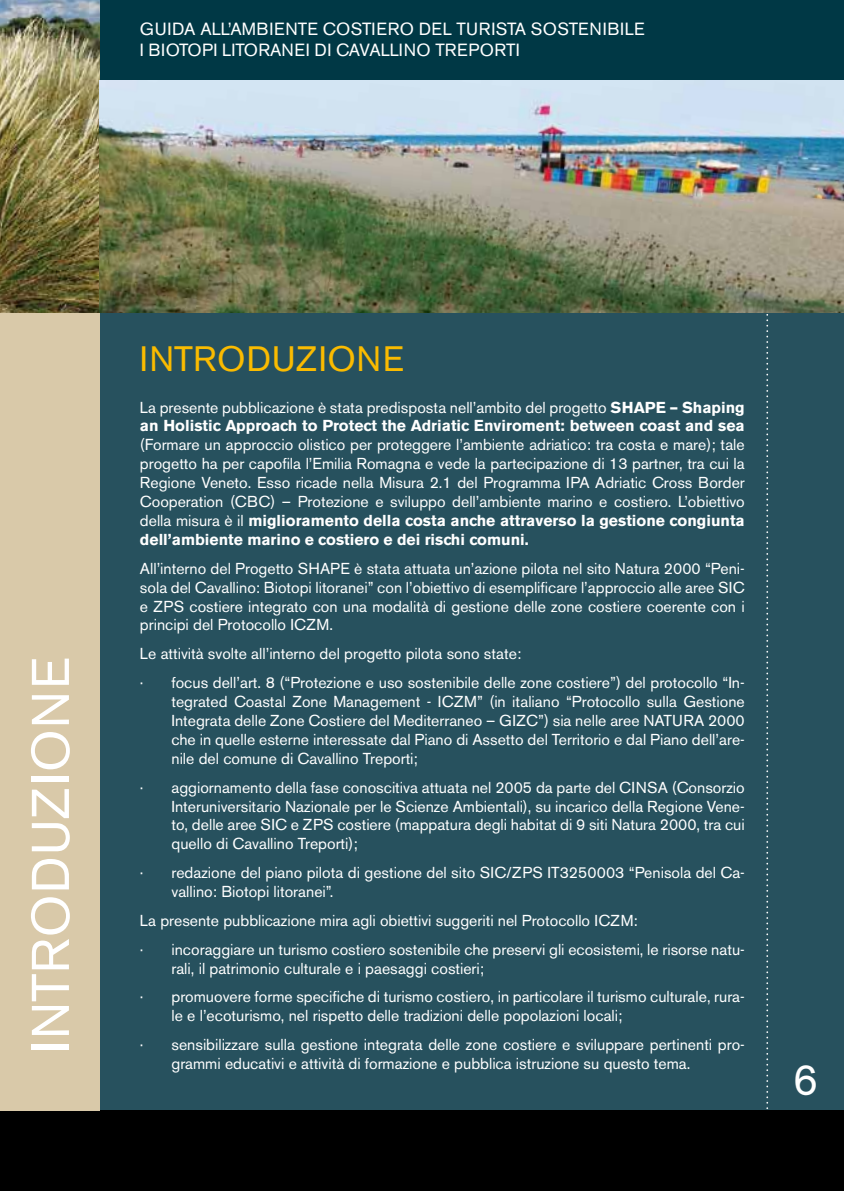
<style>
.page{position:relative;width:844px;height:1191px;background:#fff}
.page>*{position:absolute;margin:0;border:0;box-sizing:border-box;transform-origin:0 0}
.t1{font:52.5px "Akzidenz Grotesk BE";letter-spacing:.02em;color:#fff}
.t2{font:43.75px "Akzidenz Grotesk BE";color:#fff}
.t3{font:35px "Akzidenz Grotesk BE";letter-spacing:.02em;color:#fabb00}
.t4{font:17.5px "Akzidenz Grotesk BE";letter-spacing:.02em;color:#fff}
.t5{font:15.75px/18.9px "Akzidenz Grotesk BE";color:#fff}
.t6{font:700 15.75px/18.9px "Akzidenz Grotesk BE";color:#fff}
.s1{font-weight:400}
.s2{font-weight:700}
</style>
<div class="page">
<div style="left:0;top:0;width:843px;height:1191px;background:#27515e"></div>
<svg style="left:766px;top:312px;width:2px;height:797px"></svg>
<div style="left:0;top:1110px;width:843px;height:81px;background:#000"></div>
<div style="left:0;top:80px;width:99px;height:1030px;background:#d9c9a9"></div>
<div style="left:0;top:0;width:843px;height:81px;background:#003845"></div>
<img style="left:0;top:0;width:99px;height:312px">
<img style="left:99px;top:81px;width:744px;height:231px">
<p class="t4" style="left:140px;top:18px;width:328px">GUIDA ALL’aM BIENTE COSTIERO del turista</p>
<p class="t4" style="left:530px;top:18px;width:38px">soste</p>
<p class="t4" style="left:589px;top:18px;width:55px">nibile</p>
<p class="t4" style="left:140px;top:39px;width:317px">I bi otopi litoranei di Cavalli no Trep</p>
<p class="t4" style="left:480px;top:39px;width:24px">orti</p>
<h1 class="t1" style="left:19px;top:1053px;width:397px;rotate:-90deg">INTRODUZIONE</h1>
<h3 class="t3" style="left:140px;top:338px;width:262px">introduzione</h3>
<p class="t6" style="left:140px;top:398px;width:606px"><span class="s1">La presente pubblicazione è stata predisposta nell’ambito del progetto</span> SHAPE – Shaping an Holistic Approach to Protect the Adriatic Enviroment: between coast and sea</p>
<p class="t5" style="left:140px;top:435px;width:606px;text-align:justify">(Formare un approccio olistico per proteggere l’ambiente adriatico: tra costa e mare); tale progetto ha per capofila l’Emilia Romagna e vede la partecipazione di 13 partner, tra cui la Regione Veneto. Esso ricade nella Misura 2.1 del Programma IPA Adriatic Cross Border Cooperation (CBC) – Protezione e sviluppo dell’ambiente marino e costiero. L’obiettivo della misura è il <span class="s2">miglioramento della costa anche attraverso la gestione congiunta dell’ambiente marino e costiero e dei rischi comuni.</span></p>
<p class="t5" style="left:140px;top:559px;width:606px;text-align:justify">All’interno del Progetto SHAPE è stata attuata un’azione pilota nel sito Natura 2000 “Peni&shy;sola del Cavallino: Biotopi litoranei” con l’obiettivo di esemplificare l’approccio alle aree SIC e ZPS costiere integrato con una modalità di gestione delle zone costiere coerente con i principi del Protocollo ICZM.</p>
<p class="t5" style="left:140px;top:639px;width:606px;line-height:28.9px">Le attività svolte all’interno del progetto pilota sono state:<br>· focus dell’art. 8 (“Protezione e uso sostenibile delle zone costiere”) del protocollo “In-</p>
<p class="t5" style="left:171px;top:692px;width:574px;text-align:justify">tegrated Coastal Zone Management - ICZM” (in italiano “Protocollo sulla Gestione Integrata delle Zone Costiere del Mediterraneo – G IZC”) sia nelle aree NATURA 2000 che in quelle esterne interessate dal Piano di Assetto del Territorio e dal Piano dell’are&shy;nile del comune di Cavallino Treporti;</p>
<p class="t5" style="left:171px;top:777px;width:574px;text-align:justify;text-indent:-32px">· aggiornamento della fase conoscitiva attuata nel 2005 da parte del CIN SA (Consorzio Interuniversitario Nazionale per le Scienze Ambientali), su incarico della Regione Vene&shy;to, delle aree SIC e ZPS costiere (mappatura degli habitat di 9 siti Natura 2000, tra cui quello di Cavallino Treporti);</p>
<p class="t5" style="left:171px;top:863px;width:574px;text-indent:-32px">· redazione del piano pilota di gestione del sito SIC/ZPS IT3250003 “Penisola del Ca&shy;vallino: Biotopi litoranei”.</p>
<p class="t5" style="left:140px;top:906px;width:606px;line-height:28.9px">La presente pubblicazione mira agli obiettivi suggeriti nel Protocollo ICZM:<br>· incoraggiare un turismo costiero sostenibile che preservi gli ecosistemi, le risorse natu-</p>
<p class="t5" style="left:140px;top:953px;width:606px;line-height:28.9px;text-indent:32px">rali, il patrimonio culturale e i paesaggi costieri;<br>· promuovere forme specifiche di turismo costiero, in particolare il turismo culturale, rura-</p>
<p class="t5" style="left:140px;top:1001px;width:606px;line-height:28.9px;text-indent:32px">le e l’ecoturismo, nel rispetto delle tradizioni delle popolazioni locali;<br>· sensibilizzare sulla gestione integrata delle zone costiere e sviluppare pertinenti pro-</p>
<p class="t5" style="left:171px;top:1054px;width:520px">grammi educativi e attività di formazione e pubblica istruzione su questo tema.</p>
<h2 class="t2" style="left:792px;top:1054px;width:27px">6</h2>
</div>
